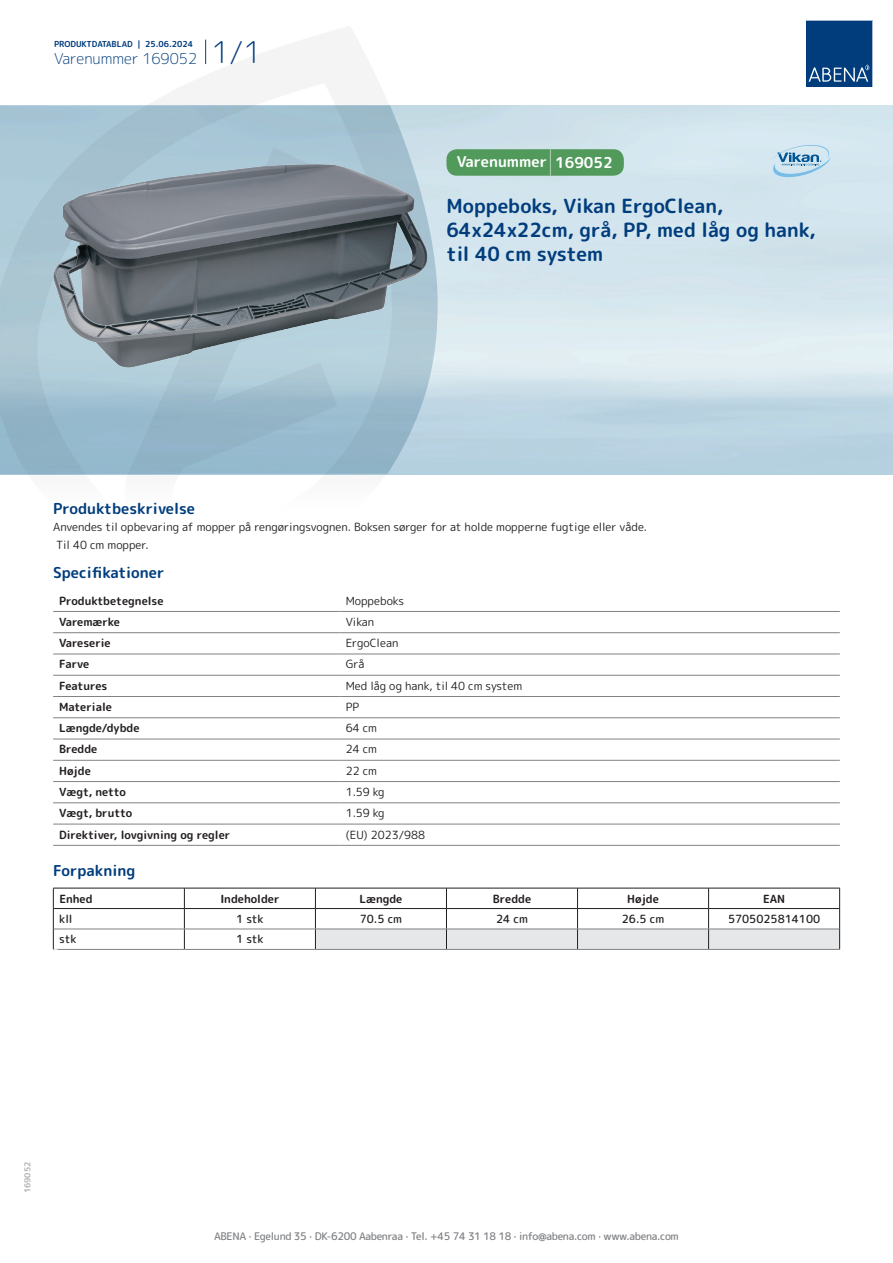
<style>
.page{position:relative;width:893px;height:1263px;background:#fff}
.page>*{position:absolute;margin:0;border:0;box-sizing:border-box;transform-origin:0 0}
.t1{font:700 19.5px/24px "Rounded Mplus 1 c";color:#013d7d}
.t2{font:700 15px "Rounded Mplus 1 c";color:#013d7d}
.t3{font:300 15px "Rounded Mplus 1 c";color:#013d7d}
.t4{font:700 15px "Rounded Mplus 1 c";color:#fff}
.t5{font:11.25px/18px "Rounded Mplus 1 c";color:#231f20}
.t6{font:700 11.25px "Rounded Mplus 1 c";color:#231f20}
.t7{font:500 11.25px "Rounded Mplus 1 c";color:#231f20}
.t8{font:500 10.5px "Rounded Mplus 1 c";letter-spacing:-.03em;color:#808285}
.t9{font:700 10.5px "Rounded Mplus 1 c";color:#fff}
.t10{font:700 8.25px "Rounded Mplus 1 c";color:#013d7d}
.t11{font:700 8.25px "Rounded Mplus 1 c";color:#b2b3b7}
.s1{font-size:30px}
.s2{font-size:25.5px}
</style>
<div class="page">
<svg style="left:0;top:26px;width:439px;height:449px"></svg>
<svg style="left:0;top:106px;width:438px;height:368px;background:#a1c0d0"></svg>
<svg style="left:205px;top:40px;width:1px;height:24px"></svg>
<svg style="left:806px;top:20px;width:67px;height:67px;background:#144b86"></svg>
<img style="left:47px;top:154px;width:384px;height:220px">
<hr style="left:53px;top:611px;width:287px;height:1px;background:#808285">
<hr style="left:340px;top:611px;width:500px;height:1px;background:#808285">
<hr style="left:53px;top:632px;width:287px;height:1px;background:#808285">
<hr style="left:340px;top:632px;width:500px;height:1px;background:#808285">
<hr style="left:53px;top:654px;width:287px;height:1px;background:#808285">
<hr style="left:340px;top:654px;width:500px;height:1px;background:#808285">
<hr style="left:53px;top:675px;width:287px;height:1px;background:#808285">
<hr style="left:340px;top:675px;width:500px;height:1px;background:#808285">
<hr style="left:53px;top:696px;width:287px;height:1px;background:#808285">
<hr style="left:340px;top:696px;width:500px;height:1px;background:#808285">
<hr style="left:53px;top:717px;width:287px;height:1px;background:#808285">
<hr style="left:340px;top:717px;width:500px;height:1px;background:#808285">
<hr style="left:53px;top:739px;width:287px;height:1px;background:#808285">
<hr style="left:340px;top:739px;width:500px;height:1px;background:#808285">
<hr style="left:53px;top:760px;width:287px;height:1px;background:#808285">
<hr style="left:340px;top:760px;width:500px;height:1px;background:#808285">
<hr style="left:53px;top:781px;width:287px;height:1px;background:#808285">
<hr style="left:340px;top:781px;width:500px;height:1px;background:#808285">
<hr style="left:53px;top:802px;width:287px;height:1px;background:#808285">
<hr style="left:340px;top:802px;width:500px;height:1px;background:#808285">
<hr style="left:53px;top:824px;width:287px;height:1px;background:#808285">
<hr style="left:340px;top:824px;width:500px;height:1px;background:#808285">
<hr style="left:53px;top:845px;width:287px;height:1px;background:#808285">
<hr style="left:340px;top:845px;width:500px;height:1px;background:#808285">
<hr style="left:53px;top:888px;width:131px;height:1px;background:#231f20">
<hr style="left:184px;top:888px;width:131px;height:1px;background:#231f20">
<hr style="left:53px;top:908px;width:131px;height:1px;background:#231f20">
<hr style="left:184px;top:908px;width:131px;height:1px;background:#231f20">
<svg style="left:53px;top:888px;width:1px;height:61px"></svg>
<svg style="left:184px;top:888px;width:1px;height:61px"></svg>
<svg style="left:315px;top:888px;width:525px;height:61px"></svg>
<hr style="left:54px;top:929px;width:130px;height:1px;background:#808285">
<hr style="left:184px;top:929px;width:131px;height:1px;background:#808285">
<hr style="left:315px;top:929px;width:131px;height:1px;background:#808285">
<hr style="left:446px;top:929px;width:131px;height:1px;background:#808285">
<hr style="left:577px;top:929px;width:132px;height:1px;background:#808285">
<hr style="left:709px;top:929px;width:130px;height:1px;background:#808285">
<hr style="left:53px;top:949px;width:131px;height:1px;background:#808285">
<hr style="left:184px;top:949px;width:131px;height:1px;background:#808285">
<hr style="left:315px;top:949px;width:131px;height:1px;background:#808285">
<hr style="left:446px;top:949px;width:131px;height:1px;background:#808285">
<hr style="left:577px;top:949px;width:132px;height:1px;background:#808285">
<hr style="left:709px;top:949px;width:131px;height:1px;background:#808285">
<div style="left:446px;top:149px;width:178px;height:27px;background:#52995c;border-radius:10px"></div>
<svg style="left:772px;top:145px;width:59px;height:32px;background:#b1d1e4"></svg>
<p class="t10" style="left:54px;top:38px;width:141px">PRODUKTDATABLAD | 25.06.2024</p>
<h2 class="t3" style="left:54px;top:48px;width:209px">Varenummer 169052 <span class="s1">1/1</span></h2>
<h2 class="t4" style="left:457px;top:151px;width:157px">Varenummer <span class="s2">|</span> 169052</h2>
<h1 class="t1" style="left:446px;top:194px;width:371px">Moppeboks, Vikan ErgoClean,<br>64x24x22cm, grå, PP, med låg og hank, til 40 cm system</h1>
<h2 class="t2" style="left:53px;top:498px;width:143px">Produktbeskrivelse</h2>
<p class="t5" style="left:53px;top:517px;width:595px">Anvendes til opbevaring af mopper på rengøringsvognen. Boksen sørger for at holde mopperne fugtige eller våde.<br>Til 40 cm mopper.</p>
<h2 class="t2" style="left:53px;top:562px;width:113px">Specifikationer</h2>
<p class="t6" style="left:59px;top:592px;width:106px">Produktbetegnelse</p>
<p class="t5" style="left:346px;top:591px;width:60px">Moppeboks</p>
<p class="t6" style="left:59px;top:614px;width:62px">Varemærke</p>
<p class="t5" style="left:346px;top:613px;width:30px">Vikan</p>
<p class="t6" style="left:59px;top:635px;width:53px">Vareserie</p>
<p class="t5" style="left:346px;top:634px;width:54px">ErgoClean</p>
<p class="t6" style="left:59px;top:656px;width:32px">Farve</p>
<p class="t5" style="left:346px;top:655px;width:20px">Grå</p>
<p class="t6" style="left:59px;top:678px;width:50px">Features</p>
<p class="t5" style="left:346px;top:676px;width:178px">Med låg og hank, til 40 cm system</p>
<p class="t6" style="left:59px;top:699px;width:54px">Materiale</p>
<p class="t5" style="left:346px;top:698px;width:15px">PP</p>
<p class="t6" style="left:59px;top:720px;width:82px">Længde/dybde</p>
<p class="t5" style="left:346px;top:719px;width:33px">64 cm</p>
<p class="t6" style="left:59px;top:741px;width:40px">Bredde</p>
<p class="t5" style="left:346px;top:740px;width:33px">24 cm</p>
<p class="t6" style="left:59px;top:763px;width:33px">Højde</p>
<p class="t5" style="left:346px;top:762px;width:33px">22 cm</p>
<p class="t6" style="left:59px;top:784px;width:68px">Vægt, netto</p>
<p class="t5" style="left:346px;top:783px;width:40px">1.59 kg</p>
<p class="t6" style="left:59px;top:805px;width:75px">Vægt, brutto</p>
<p class="t5" style="left:346px;top:804px;width:40px">1.59 kg</p>
<p class="t6" style="left:59px;top:826px;width:173px">Direktiver, lovgivning og regler</p>
<p class="t5" style="left:346px;top:825px;width:81px">(EU) 2023/988</p>
<h2 class="t2" style="left:53px;top:859px;width:84px">Forpakning</h2>
<p class="t6" style="left:59px;top:890px;width:35px">Enhed</p>
<p class="t6" style="left:220px;top:890px;width:61px">Indeholder</p>
<p class="t6" style="left:359px;top:890px;width:44px">Længde</p>
<p class="t6" style="left:493px;top:890px;width:40px">Bredde</p>
<p class="t6" style="left:627px;top:890px;width:33px">Højde</p>
<p class="t6" style="left:763px;top:890px;width:24px">EAN</p>
<p class="t7" style="left:59px;top:911px;width:15px">kll</p>
<p class="t7" style="left:236px;top:911px;width:29px">1 stk</p>
<p class="t7" style="left:360px;top:911px;width:44px">70.5 cm</p>
<p class="t7" style="left:496px;top:911px;width:33px">24 cm</p>
<p class="t7" style="left:622px;top:911px;width:44px">26.5 cm</p>
<p class="t7" style="left:728px;top:911px;width:94px">5705025814100</p>
<p class="t7" style="left:59px;top:931px;width:19px">stk</p>
<p class="t7" style="left:236px;top:931px;width:29px">1 stk</p>
<p class="t9" style="left:53px;top:945px;width:7px">*</p>
<p class="t11" style="left:22px;top:1193px;width:33px;rotate:-90deg">169052</p>
<p class="t8" style="left:214px;top:1229px;width:466px">ABENA · Egelund 35 · DK-6200 Aabenraa · Tel. +45 74 31 18 18 · info@abena.com · www.abena.com</p>
</div>
